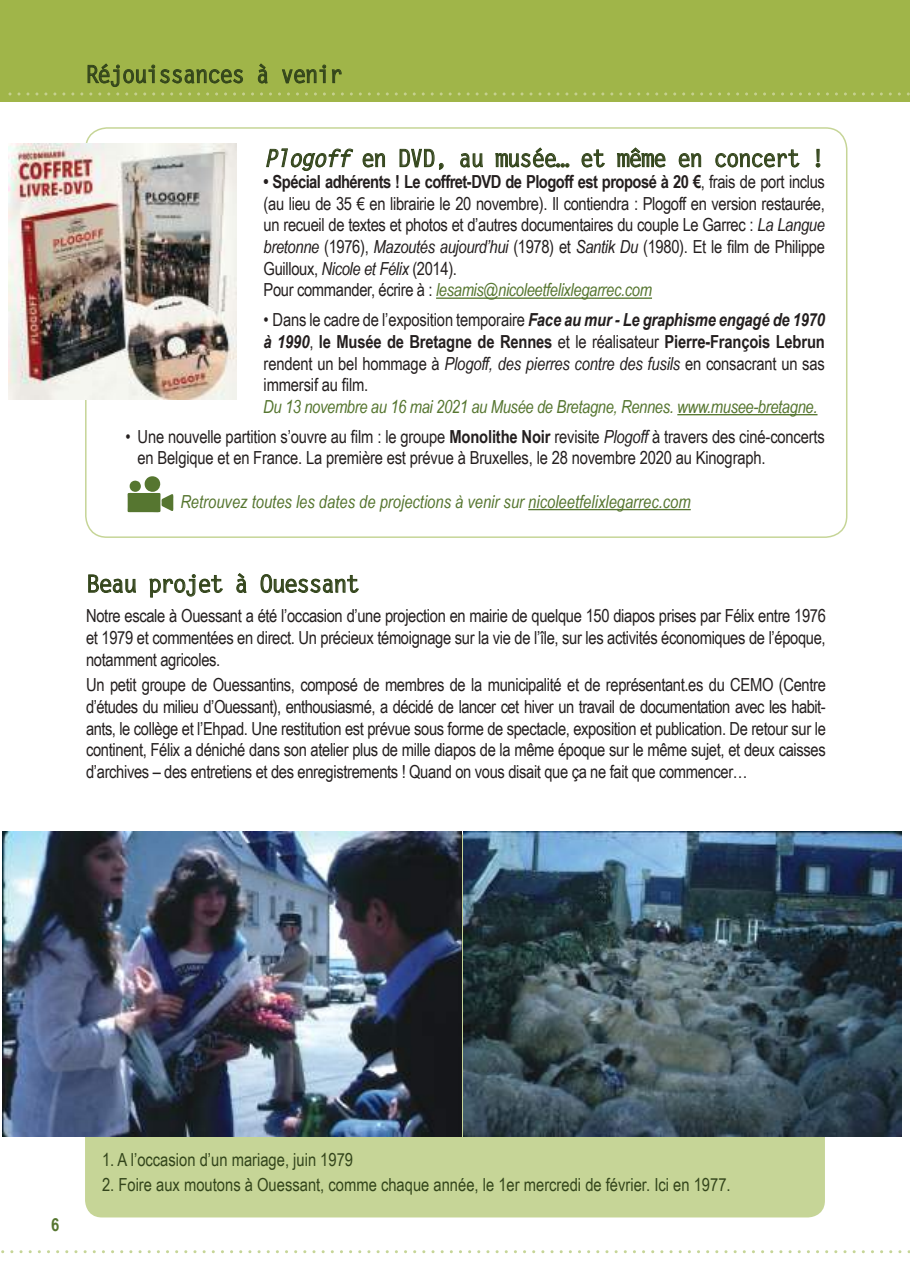
<style>
.page{position:relative;width:910px;height:1280px;background:#fff}
.page>*{position:absolute;margin:0;border:0;box-sizing:border-box;transform-origin:0 0}
.t1{font:700 24px "Letter Gothic Std";letter-spacing:-.07em;color:#33451b;scale:.96 1}
.t2{font:700 24px "Letter Gothic Std";letter-spacing:-.07em;color:#33451b}
.t3{font:18px/21.6px "Arial Narrow";letter-spacing:-.02em;color:#241f1f;text-align:justify}
.t4{font:18px "Arial Narrow";color:#33451b}
.t5{font:italic 18px "Arial Narrow";color:#567630}
.t6{font:italic 18px "Arial Narrow";letter-spacing:-.02em;color:#567630}
.t7{font:700 18px "Arial Narrow";color:#567630}
.s1{font-style:italic}
.s2{font-weight:700}
.s3{font-style:italic;color:#567630}
.s4{font-weight:700;font-style:italic}
</style>
<div class="page">
<div style="left:85px;top:834px;width:740px;height:383px;background:#c6d597;border-radius:17px"></div>
<div style="left:0;top:0;width:910px;height:102px;background:#a0b549"></div>
<hr style="left:436px;top:297px;width:216px;height:2px;background:#567630">
<hr style="left:677px;top:414px;width:140px;height:1px;background:#567630">
<hr style="left:528px;top:509px;width:163px;height:1px;background:#567630">
<svg style="left:266px;top:148px;width:87px;height:23px"></svg>
<svg style="left:362px;top:153px;width:23px;height:14px"></svg>
<svg style="left:399px;top:149px;width:45px;height:21px"></svg>
<svg style="left:460px;top:153px;width:23px;height:15px"></svg>
<svg style="left:495px;top:147px;width:74px;height:20px"></svg>
<svg style="left:581px;top:149px;width:24px;height:18px"></svg>
<svg style="left:617px;top:147px;width:49px;height:20px"></svg>
<svg style="left:679px;top:153px;width:22px;height:14px"></svg>
<svg style="left:715px;top:149px;width:85px;height:18px"></svg>
<svg style="left:816px;top:149px;width:4px;height:18px"></svg>
<svg style="left:88px;top:574px;width:48px;height:19px"></svg>
<svg style="left:149px;top:574px;width:74px;height:24px"></svg>
<svg style="left:236px;top:573px;width:11px;height:20px"></svg>
<svg style="left:260px;top:574px;width:99px;height:19px"></svg>
<img style="left:2px;top:832px;width:460px;height:304px">
<img style="left:464px;top:832px;width:437px;height:304px">
<svg style="left:9px;top:63px;width:901px;height:32px"></svg>
<svg style="left:127px;top:476px;width:47px;height:37px"></svg>
<svg style="left:1px;top:1250px;width:909px;height:3px"></svg>
<img style="left:9px;top:144px;width:227px;height:256px">
<h1 class="t1" style="left:85px;top:59px;width:270px">Réjouissances à venir</h1>
<h1 class="t1" style="left:264px;top:143px;width:586px"><span class="s1">Plogoff</span> en DVD, au musée… et même en concert !</h1>
<p class="t3" style="left:264px;top:170px;width:563px;text-align:left"><span class="s2">• Spécial adhérents ! Le coffret-DVD de Plogoff est proposé à 20 €</span>, frais de port inclus (au lieu de 35 € en librairie le 20 novembre). Il contiendra : Plogoff en version restaurée, un recueil de textes et photos et d’autres documentaires du couple Le Garrec : <span class="s1">La Langue bretonne</span> (1976), <span class="s1">Mazoutés aujourd’hui</span> (1978) et <span class="s1">Santik Du</span> (1980). Et le film de Philippe Guilloux, <span class="s1">Nicole et Félix</span> (2014).<br>Pour commander, écrire à : <span class="s3">lesamis@nicoleetfelixlegarrec.com</span></p>
<p class="t3" style="left:264px;top:309px;width:563px">• Dans le cadre de l’exposition temporaire <span class="s4">Face au mur - Le graphisme engagé de 1970 à 1990</span>, <span class="s2">le Musée de Bretagne de Rennes</span> et le réalisateur <span class="s2">Pierre-François Lebrun </span>rendent un bel hommage à <span class="s1">Plogoff, des pierres contre des fusils</span> en consacrant un sas immersif au film.</p>
<p class="t6" style="left:263px;top:394px;width:556px">Du 13 novembre au 16 mai 2021 au Musée de Bretagne, Rennes. www.musee-bretagne.</p>
<p class="t3" style="left:138px;top:425px;width:689px;text-indent:-12px">• Une nouvelle partition s’ouvre au film : le groupe <span class="s2">Monolithe Noir</span> revisite <span class="s1">Plogoff</span> à travers des ciné-concerts en Belgique et en France. La première est prévue à Bruxelles, le 28 novembre 2020 au Kinograph.</p>
<p class="t5" style="left:180px;top:489px;width:512px">Retrouvez toutes les dates de projections à venir sur nicoleetfelixlegarrec.com</p>
<h1 class="t2" style="left:86px;top:569px;width:275px">Beau projet à Ouessant</h1>
<p class="t3" style="left:86px;top:604px;width:741px">Notre escale à Ouessant a été l’occasion d’une projection en mairie de quelque 150 diapos prises par Félix entre 1976 et 1979 et commentées en direct. Un précieux témoignage sur la vie de l’île, sur les activités économiques de l’époque, notamment agricoles.</p>
<p class="t3" style="left:86px;top:674px;width:741px">Un petit groupe de Ouessantins, composé de membres de la municipalité et de représentant.es du CEMO (Centre d’études du milieu d’Ouessant), enthousiasmé, a décidé de lancer cet hiver un travail de documentation avec les habit&shy;ants, le collège et l’Ehpad. Une restitution est prévue sous forme de spectacle, exposition et publication. De retour sur le continent, Félix a déniché dans son atelier plus de mille diapos de la même époque sur le même sujet, et deux caisses d’archives – des entretiens et des enregistrements ! Quand on vous disait que ça ne fait que commencer…</p>
<p class="t7" style="left:51px;top:1210px;width:10px">6</p>
<p class="t4" style="left:102px;top:1146px;width:253px">1. A l’occasion d’un mariage, juin 1979</p>
<p class="t4" style="left:102px;top:1172px;width:630px">2. Foire aux moutons à Ouessant, comme chaque année, le 1er mercredi de février. Ici en 1977.</p>
</div>
